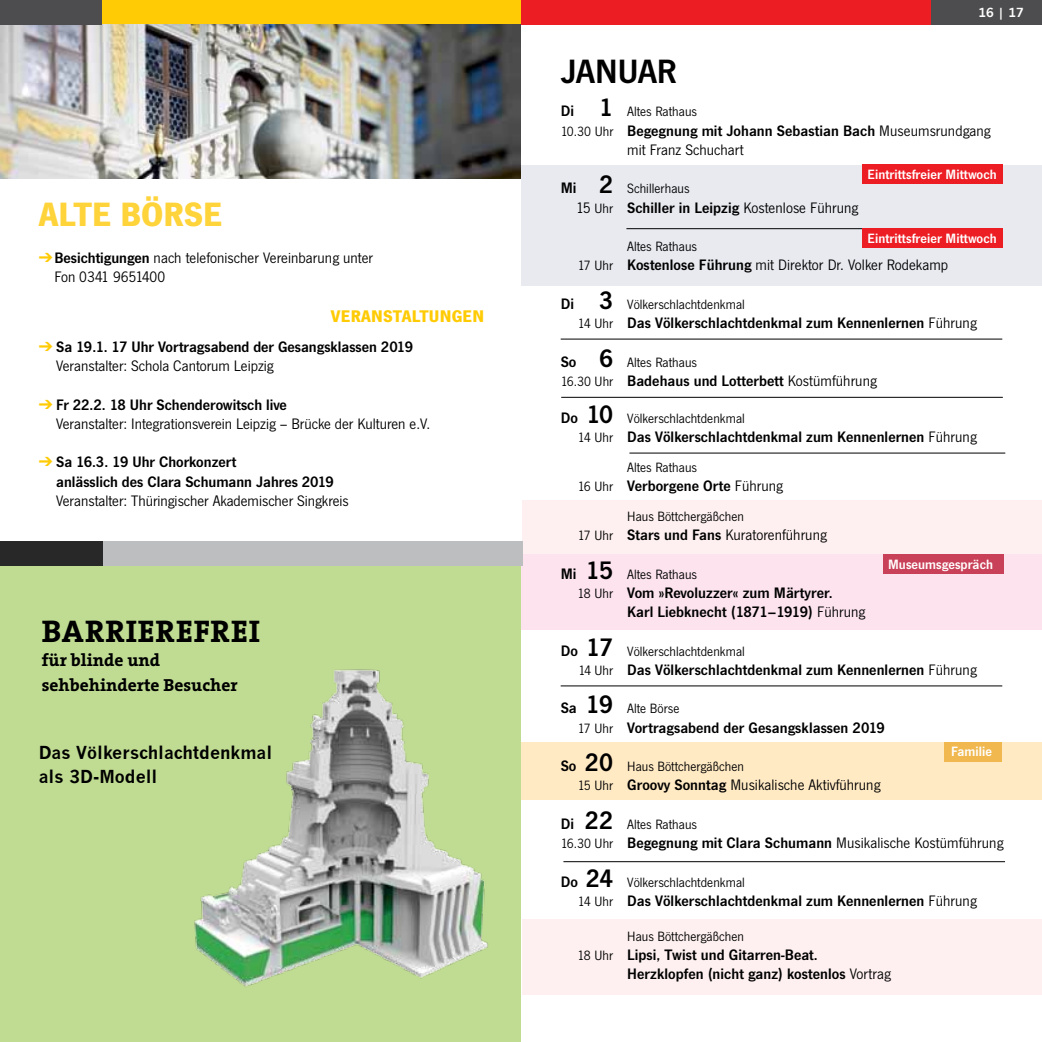
<style>
.page{position:relative;width:1042px;height:1042px;background:#fff}
.page>*{position:absolute;margin:0;border:0;box-sizing:border-box;transform-origin:0 0}
.t1{font:700 35px "News Gothic T";color:#ffd33a}
.t2{font:600 35px "News Gothic T";color:#000}
.t3{font:700 31.5px "The Serif Office";letter-spacing:.025em;color:#000}
.t4{font:700 17.5px/24.5px "News Gothic";color:#000}
.t5{font:700 17.5px/24.5px "The Serif Office";color:#000}
.t6{font:700 17.5px "News Gothic T";letter-spacing:.01em;color:#ffcb05}
.t7{font:600 15.75px/19.2px "News Gothic T";letter-spacing:.005em;color:#000}
.t8{font:15.75px/19.2px "News Gothic T";color:#000}
.t9{font:14px "News Gothic T";letter-spacing:.005em;color:#000}
.t10{font:600 14px "News Gothic T";letter-spacing:.005em;color:#fff}
.t11{font:700 12.25px "News Gothic";color:#fff}
.s1{color:#ffcb05}
.s2{font-weight:600}
.s3{font-weight:400}
.s4{font-weight:600;font-size:15.75px}
.s5{font-weight:600;font-size:26.25px}
.s6{font-size:14px}
.s7{font-weight:400;font-size:14px}
</style>
<div class="page">
<div style="left:521px;top:554px;width:521px;height:75px;background:#fce3ee"></div>
<div style="left:0;top:0;width:521px;height:25px;background:#ffcb05"></div>
<img style="left:0;top:25px;width:521px;height:154px">
<div style="left:931px;top:0;width:111px;height:25px;background:#4d4d4f"></div>
<div style="left:521px;top:742px;width:521px;height:58px;background:#ffeac4"></div>
<div style="left:522px;top:919px;width:520px;height:76px;background:#fef0f0"></div>
<div style="left:522px;top:501px;width:520px;height:53px;background:#fef0f0"></div>
<div style="left:521px;top:166px;width:521px;height:120px;background:#e8eaf0"></div>
<div style="left:0;top:0;width:102px;height:25px;background:#4d4d4f"></div>
<hr style="left:561px;top:339px;width:441px;height:1px;background:#000">
<hr style="left:626px;top:228px;width:376px;height:1px;background:#000">
<hr style="left:561px;top:685px;width:441px;height:1px;background:#000">
<div style="left:862px;top:164px;width:141px;height:20px;background:#ed1d24"></div>
<div style="left:862px;top:228px;width:141px;height:20px;background:#ed1d24"></div>
<div style="left:944px;top:742px;width:58px;height:19px;background:#f0b84f"></div>
<div style="left:883px;top:554px;width:120px;height:20px;background:#c94158"></div>
<div style="left:0;top:566px;width:521px;height:476px;background:#bfdc92"></div>
<img style="left:194px;top:669px;width:294px;height:318px">
<div style="left:0;top:541px;width:112px;height:25px;background:#292829"></div>
<div style="left:103px;top:541px;width:419px;height:25px;background:#bcbec0"></div>
<div style="left:521px;top:0;width:410px;height:25px;background:#ed1d24"></div>
<hr style="left:563px;top:861px;width:442px;height:1px;background:#000">
<hr style="left:561px;top:397px;width:442px;height:1px;background:#000">
<hr style="left:629px;top:453px;width:376px;height:1px;background:#000">
<h1 class="t1" style="left:39px;top:193px;width:186px">ALTE BÖRSE</h1>
<p class="t8" style="left:54px;top:247px;width:320px;text-indent:-16px"><span class="s1">➔</span><span class="s2">Besichtigungen</span> nach telefonischer Vereinbarung unter<br>Fon 0341 9651400</p>
<p class="t6" style="left:331px;top:306px;width:155px">VERANSTALTUNGEN</p>
<p class="t7" style="left:56px;top:337px;width:358px;text-indent:-17px"><span class="s1">➔</span> Sa 19.1. 17 Uhr Vortragsabend der Gesangsklassen 2019<br><span class="s3">Veranstalter: Schola Cantorum Leipzig</span></p>
<p class="t8" style="left:56px;top:394px;width:375px;text-indent:-17px"><span class="s1">➔</span> <span class="s2">Fr 22.2. 18 Uhr Schenderowitsch live<br></span>Veranstalter: Integrationsverein Leipzig – Brücke der Kulturen e.V.</p>
<p class="t7" style="left:56px;top:452px;width:279px;text-indent:-17px"><span class="s1">➔</span> Sa 16.3. 19 Uhr Chorkonzert<br>anlässlich des Clara Schumann Jahres 2019</p>
<p class="t8" style="left:56px;top:491px;width:294px">Veranstalter: Thüringischer Akademischer Singkreis</p>
<h2 class="t3" style="left:42px;top:610px;width:219px">Barrierefrei</h2>
<p class="t5" style="left:42px;top:647px;width:197px">für blinde und sehbehinderte Besucher</p>
<p class="t4" style="left:39px;top:739px;width:235px">Das Völkerschlachtdenkmal als 3D-Modell</p>
<p class="t11" style="left:978px;top:5px;width:47px">16 | 17</p>
<h1 class="t2" style="left:561px;top:51px;width:98px">JAN UAR</h1>
<p class="t9" style="left:561px;top:104px;width:138px"><span class="s4">Di</span> <span class="s5">1</span> Altes Rathaus</p>
<p class="t8" style="left:627px;top:121px;width:365px;text-indent:-67px"><span class="s6">10.30 Uhr</span> <span class="s2">Begegnung mit Johann Sebastian Bach</span> Museumsrundgang mit Franz Schuchart</p>
<p class="t9" style="left:561px;top:181px;width:130px"><span class="s4">Mi</span> <span class="s5">2</span> Schillerhaus</p>
<p class="t8" style="left:576px;top:198px;width:284px">15 <span class="s6">Uhr</span> <span class="s2">Schiller in Leipzig</span> Kostenlose Führung</p>
<p class="t9" style="left:627px;top:238px;width:71px">Altes Rathaus</p>
<p class="t8" style="left:578px;top:255px;width:372px"><span class="s6">17 Uhr</span> <span class="s2">Kostenlose Führung</span> mit Direktor Dr. Volker Rodekamp</p>
<p class="t9" style="left:561px;top:296px;width:186px"><span class="s4">Di</span> <span class="s5">3</span> Völkerschlachtdenkmal</p>
<p class="t7" style="left:578px;top:313px;width:400px"><span class="s7">14 Uhr</span> Das Völkerschlachtdenkmal zum Kennenlernen <span class="s3">Führung</span></p>
<p class="t9" style="left:561px;top:354px;width:138px"><span class="s4">So</span> <span class="s5">6</span> Altes Rathaus</p>
<p class="t7" style="left:561px;top:371px;width:318px"><span class="s7">16.30 Uhr</span> Badehaus und Lotterbett <span class="s3">Kostümführung</span></p>
<p class="t9" style="left:561px;top:410px;width:186px"><span class="s4">Do</span> <span class="s5">10</span> Völkerschlachtdenkmal</p>
<p class="t7" style="left:578px;top:427px;width:400px"><span class="s7">14 Uhr</span> Das Völkerschlachtdenkmal zum Kennenlernen <span class="s3">Führung</span></p>
<p class="t9" style="left:627px;top:459px;width:71px">Altes Rathaus</p>
<p class="t7" style="left:578px;top:476px;width:207px"><span class="s7">16 Uhr</span> Verborgene Orte <span class="s3">Führung</span></p>
<p class="t9" style="left:627px;top:508px;width:118px">Haus Böttchergäßchen</p>
<p class="t8" style="left:578px;top:525px;width:250px"><span class="s6">17 Uhr</span> <span class="s2">Stars und Fans</span> Kuratorenführung</p>
<p class="t9" style="left:561px;top:566px;width:138px"><span class="s4">Mi</span> <span class="s5">15</span> Altes Rathaus</p>
<p class="t7" style="left:627px;top:583px;width:240px;text-indent:-50px"><span class="s7">18 Uhr</span> Vom »Revoluzzer« zum Märtyrer.<br>Karl Liebknecht (1871–1919) <span class="s3">Führung</span></p>
<p class="t9" style="left:561px;top:643px;width:186px"><span class="s4">Do</span> <span class="s5">17</span> Völkerschlachtdenkmal</p>
<p class="t7" style="left:578px;top:660px;width:400px"><span class="s7">14 Uhr</span> Das Völkerschlachtdenkmal zum Kennenlernen <span class="s3">Führung</span></p>
<p class="t9" style="left:561px;top:700px;width:120px"><span class="s4">Sa</span> <span class="s5">19</span> Alte Börse</p>
<p class="t7" style="left:578px;top:717px;width:309px"><span class="s7">17 Uhr</span> Vortragsabend der Gesangsklassen 2019</p>
<p class="t9" style="left:561px;top:758px;width:185px"><span class="s4">So</span> <span class="s5">20</span> Haus Böttchergäßchen</p>
<p class="t8" style="left:578px;top:775px;width:304px"><span class="s6">15 Uhr</span> <span class="s2">Groovy Sonntag</span> Musikalische Aktivführung</p>
<p class="t9" style="left:561px;top:816px;width:138px"><span class="s4">Di</span> <span class="s5">22</span> Altes Rathaus</p>
<p class="t7" style="left:561px;top:833px;width:444px"><span class="s7">16.30 Uhr</span> Begegnung mit Clara Schumann <span class="s3">Musikalische Kostümführung</span></p>
<p class="t9" style="left:561px;top:874px;width:186px"><span class="s4">Do</span> <span class="s5">24</span> Völkerschlachtdenkmal</p>
<p class="t7" style="left:578px;top:891px;width:400px"><span class="s7">14 Uhr</span> Das Völkerschlachtdenkmal zum Kennenlernen <span class="s3">Führung</span></p>
<p class="t9" style="left:627px;top:928px;width:118px">Haus Böttchergäßchen</p>
<p class="t7" style="left:561px;top:945px;width:259px;text-indent:17px"><span class="s7">18 Uhr</span> Lipsi, Twist und Gitarren-Beat.<br>H</p>
<p class="t10" style="left:867px;top:166px;width:131px">Eintrittsfreier Mittwoch</p>
<p class="t10" style="left:867px;top:230px;width:131px">Eintrittsfreier Mittwoch</p>
<p class="t10" style="left:888px;top:556px;width:106px">Museumsgespräch</p>
<p class="t10" style="left:951px;top:743px;width:42px">Familie</p>
<p class="t7" style="left:637px;top:964px;width:255px">erzklopfen (nicht ganz) kostenlos <span class="s3">Vortrag</span></p>
</div>
